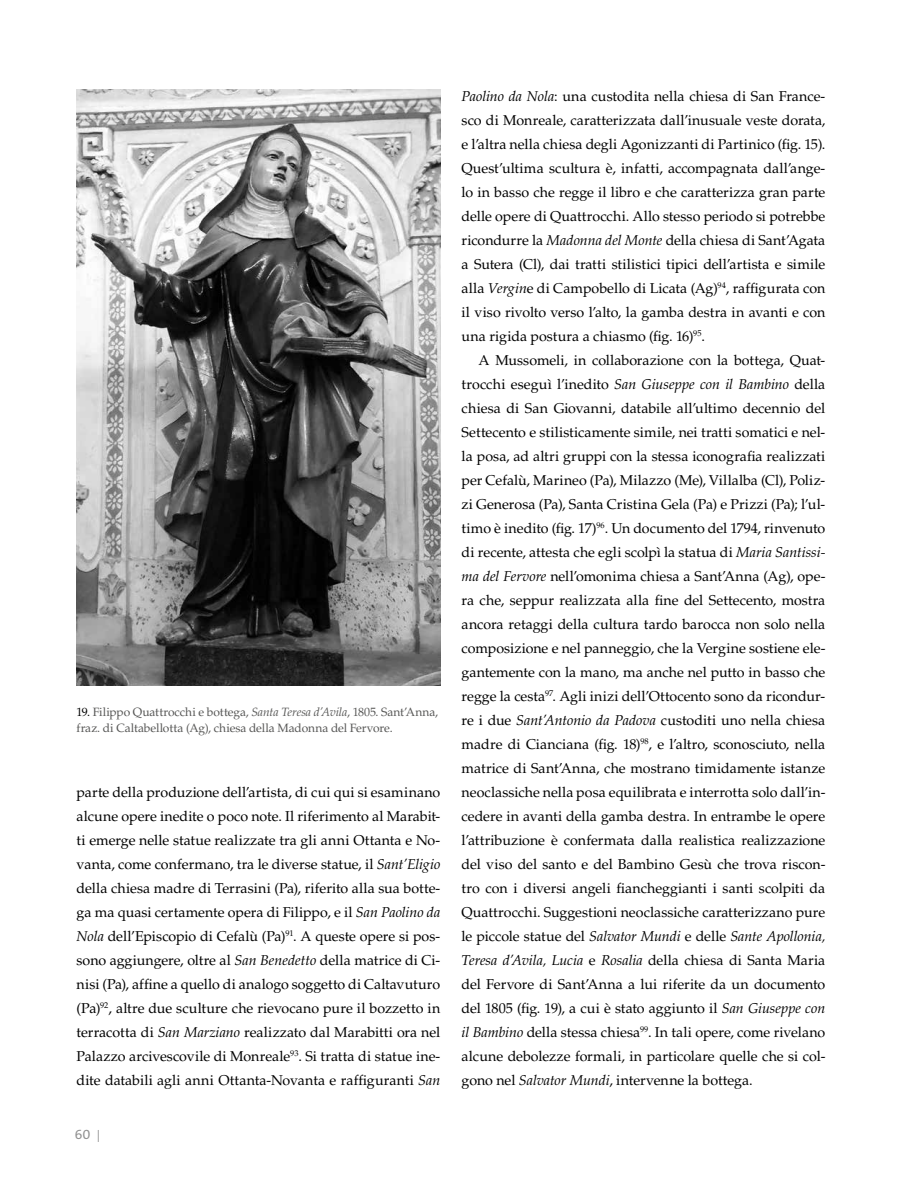
<style>
.page{position:relative;width:902px;height:1191px;background:#fff}
.page>*{position:absolute;margin:0;border:0;box-sizing:border-box;transform-origin:0 0}
.t1{font:14.25px/24px "Palatino LT Std";letter-spacing:.005em;color:#000;text-align:justify}
.t2{font:13.5px "The Sans E4 s";color:#929292}
.t3{font:12px/16.2px "Palatino LT Std";letter-spacing:-.005em;color:#575756}
.s1{color:#000}
.s2{font-style:italic}
.s3{font-size:12px}
</style>
<div class="page">
<img style="left:77px;top:89px;width:363px;height:597px">
<p class="t3" style="left:77px;top:704px;width:363px"><span class="s1">19.</span> Filippo Quattrocchi e bottega, <span class="s2">Santa Teresa d’Avila</span>, 1805. Sant’Anna, fraz. di Caltabellotta (Ag), chiesa della Madonna del Fervore.</p>
<p class="t1" style="left:77px;top:780px;width:365px">parte della produzione dell’artista, di cui qui si esaminano alcune opere inedite o poco note. Il riferimento al Marabit&shy;ti emerge nelle statue realizzate tra gli anni Ottanta e No&shy;vanta, come confermano, tra le diverse statue, il <span class="s2">Sant’Eligio </span>della chiesa madre di Terrasini (Pa), riferito alla sua botte&shy;ga ma quasi certamente opera di Filippo, e il <span class="s2">San Paolino da Nola</span> dell’Episcopio di Cefalù (Pa)<sup>91</sup>. A queste opere si pos&shy;sono aggiungere, oltre al <span class="s2">San Benedetto</span> della matrice di Ci&shy;nisi (Pa), affine a quello di analogo soggetto di Caltavuturo (Pa)<sup>92</sup>, altre due sculture che rievocano pure il bozzetto in terracotta di <span class="s2">San Marziano</span> realizzato dal Marabitti ora nel Palazzo arcivescovile di Monreale<sup>93</sup>. Si tratta di statue ine&shy;dite databili agli anni Ottanta-Novanta e raffiguranti <span class="s2">San</span></p>
<p class="t2" style="left:75px;top:1126px;width:27px">60 <span class="s3">|</span></p>
<p class="t1" style="left:461px;top:84px;width:365px"><span class="s2">Paolino da Nola</span>: una custodita nella chiesa di San France&shy;sco di Monreale, caratterizzata dall’inusuale veste dorata, e l’altra nella chiesa degli Agonizzanti di Partinico (fig. 15).<br>Quest’ultima scultura è, infatti, accompagnata dall’ange&shy;lo in basso che regge il libro e che caratterizza gran parte delle opere di Quattrocchi. Allo stesso periodo si potrebbe ricondurre la <span class="s2">Madonna del Monte</span> della chiesa di Sant’Agata a Sutera (Cl), dai tratti stilistici tipici dell’artista e simile alla <span class="s2">Vergin</span>e di Campobello di Licata (Ag)<sup>94</sup>, raffigurata con il viso rivolto verso l’alto, la gamba destra in avanti e con una rigida postura a chiasmo (fig. 16)<sup>95</sup>.</p>
<p class="t1" style="left:461px;top:348px;width:365px;text-indent:17px">A Mussomeli, in collaborazione con la bottega, Quat&shy;trocchi eseguì l’inedito <span class="s2">San Giuseppe con il Bambino</span> della chiesa di San Giovanni, databile all’ultimo decennio del Settecento e stilisticamente simile, nei tratti somatici e nel&shy;la posa, ad altri gruppi con la stessa iconografia realizzati per Cefalù, Marineo (Pa), Milazzo (Me), Villalba (Cl), Poliz&shy;zi Generosa (Pa), Santa Cristina Gela (Pa) e Prizzi (Pa); l’ul&shy;timo è inedito (fig. 17)<sup>96</sup>. Un documento del 1794, rinvenuto di recente, attesta che egli scolpì la statua di <span class="s2">Maria Santissi&shy;ma del Fervore</span> nell’omonima chiesa a Sant’Anna (Ag), ope&shy;ra che, seppur realizzata alla fine del Settecento, mostra ancora retaggi della cultura tardo barocca non solo nella composizione e nel panneggio, che la Vergine sostiene ele&shy;gantemente con la mano, ma anche nel putto in basso che regge la cesta<sup>97</sup>. Agli inizi dell’Ottocento sono da ricondur&shy;re i due <span class="s2">Sant’Antonio da Padova</span> custoditi uno nella chiesa madre di Cianciana (fig. 18)<sup>98</sup>, e l’altro, sconosciuto, nella matrice di Sant’Anna, che mostrano timidamente istanze neoclassiche nella posa equilibrata e interrotta solo dall’in&shy;cedere in avanti della gamba destra. In entrambe le opere l’attribuzione è confermata dalla realistica realizzazione del viso del santo e del Bambino Gesù che trova riscon&shy;tro con i diversi angeli fiancheggianti i santi scolpiti da Quattrocchi. Suggestioni neoclassiche caratterizzano pure le piccole statue del <span class="s2">Salvator Mundi</span> e delle <span class="s2">Sante Apollonia, Teresa d’Avila, Lucia</span> e <span class="s2">Rosalia</span> della chiesa di Santa Maria del Fervore di Sant’Anna a lui riferite da un documento del 1805 (fig. 19), a cui è stato aggiunto il <span class="s2">San Giuseppe con il Bambino</span> della stessa chiesa<sup>99</sup>. In tali opere, come rivelano alcune debolezze formali, in particolare quelle che si col&shy;gono nel <span class="s2">Salvator Mundi</span>, intervenne la bottega.</p>
</div>
